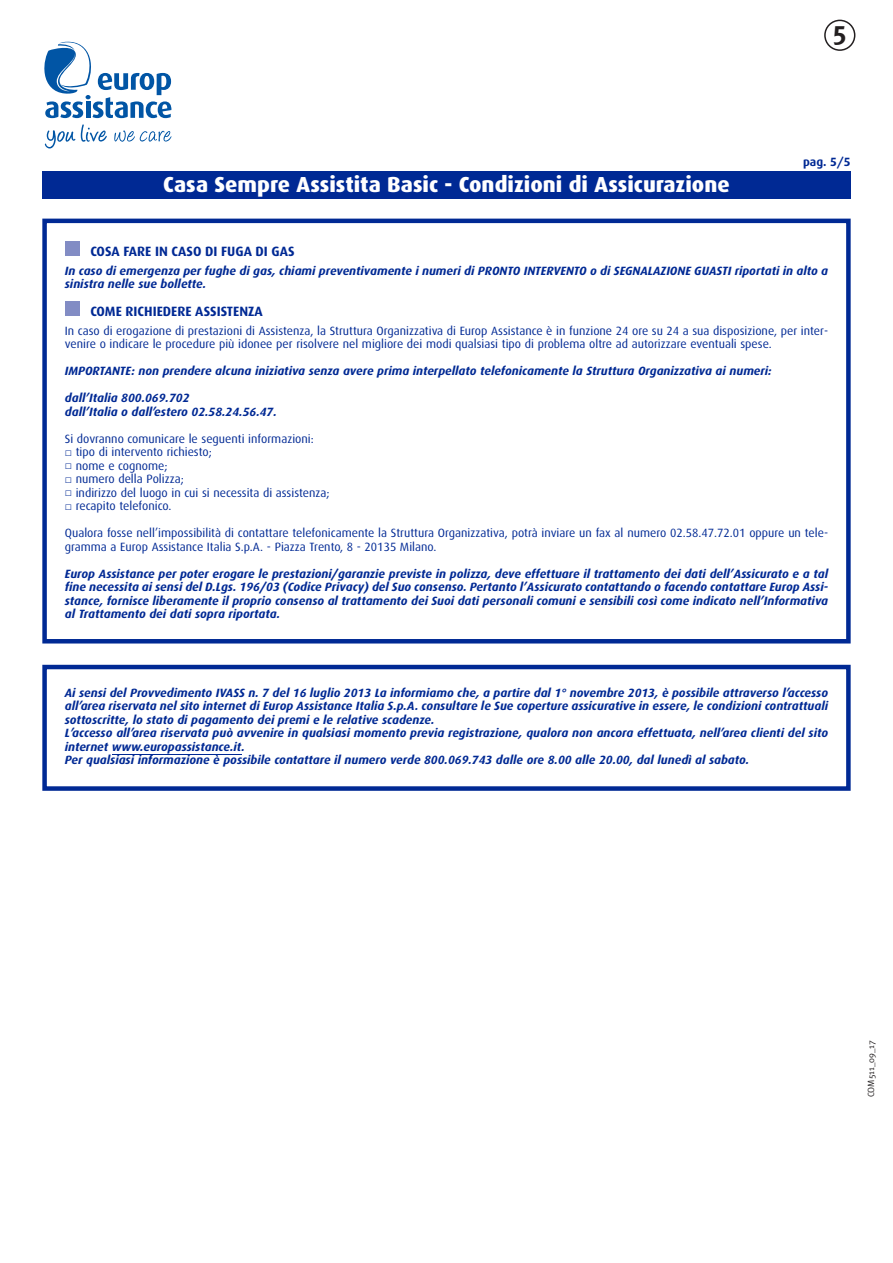
<style>
.page{position:relative;width:893px;height:1263px;background:#fff}
.page>*{position:absolute;margin:0;border:0;box-sizing:border-box;transform-origin:0 0}
.t1{font:700 27px "Meta Plus";color:#231f20}
.t2{font:800 21.75px "Dax";color:#fff}
.t3{font:700 13.5px "Dax";color:#002994}
.t4{font:italic 700 12px/13.5px "Dax";color:#002994}
.t5{font:12px/13.5px "Dax";color:#002994}
.t6{font:700 12px "Dax";color:#002994}
.t7{font:9px "Meta Plus Normal";color:#231f20}
.s1{font-family:"Verdana";font-style:italic}
</style>
<div class="page">
<div style="left:824px;top:20px;width:31px;height:31px;border:1px solid #231f20;border-radius:50%"></div>
<svg style="left:114px;top:130px;width:58px;height:12px"></svg>
<svg style="left:45px;top:130px;width:30px;height:18px"></svg>
<svg style="left:81px;top:124px;width:26px;height:18px"></svg>
<svg style="left:44px;top:41px;width:128px;height:77px"></svg>
<div style="left:42px;top:171px;width:808px;height:28px;background:#002994"></div>
<div style="left:42px;top:219px;width:808px;height:425px;border:4px solid #002994"></div>
<div style="left:65px;top:241px;width:15px;height:15px;background:#828cc4"></div>
<div style="left:65px;top:301px;width:15px;height:15px;background:#828cc4"></div>
<div style="left:42px;top:665px;width:808px;height:126px;border:4px solid #002994"></div>
<hr style="left:112px;top:755px;width:129px;height:1px;background:#002994">
<h1 class="t1" style="left:833px;top:15px;width:15px">5</h1>
<h2 class="t2" style="left:163px;top:175px;width:568px">Casa Sempre Assistita Basic - Condizioni di Assicurazione</h2>
<p class="t6" style="left:803px;top:157px;width:49px">pag. 5/5</p>
<p class="t3" style="left:90px;top:245px;width:206px">COSA FARE IN CASO DI FUGA DI GAS</p>
<p class="t4" style="left:65px;top:265px;width:764px">In caso di emergenza per fughe di gas, chiami preventivamente i numeri di PRONTO INTERVENTO o di SEGNALAZIONE GUASTI riportati in alto a sinistra nelle sue bollette.</p>
<p class="t3" style="left:90px;top:305px;width:174px">COME RICHIEDERE ASSISTENZA</p>
<p class="t5" style="left:65px;top:325px;width:765px">In caso di erogazione di prestazioni di Assistenza, la Struttura Organizzativa di Europ Assistance è in funzione 24 ore su 24 a sua disposizione, per inter&shy;venire o indicare le procedure più idonee per risolvere nel migliore dei modi qualsiasi tipo di problema oltre ad autorizzare eventuali spese.</p>
<p class="t4" style="left:65px;top:365px;width:708px">IMPORTANTE: non prendere alcuna iniziativa senza avere prima interpellato telefonicamente la Struttura Organizzativa ai numeri:</p>
<p class="t4" style="left:65px;top:392px;width:213px">dall’Italia 800.069.702<br>dall’Italia o dall’estero 02.58.24.56.47.</p>
<p class="t5" style="left:65px;top:433px;width:250px">Si dovranno comunicare le seguenti informazioni:</p>
<p class="t5" style="left:65px;top:446px;width:148px"><span class="s1">□</span> tipo di intervento richiesto;</p>
<p class="t5" style="left:65px;top:460px;width:104px"><span class="s1">□</span> nome e cognome;</p>
<p class="t5" style="left:65px;top:473px;width:120px"><span class="s1">□</span> numero della Polizza;</p>
<p class="t5" style="left:65px;top:487px;width:266px"><span class="s1">□</span> indirizzo del luogo in cui si necessita di assistenza;</p>
<p class="t5" style="left:65px;top:500px;width:108px"><span class="s1">□</span> recapito telefonico.</p>
<p class="t5" style="left:65px;top:527px;width:765px">Qualora fosse nell’impossibilità di contattare telefonicamente la Struttura Organizzativa, potrà inviare un fax al numero 02.58.47.72.01 oppure un tele&shy;gramma a Europ Assistance Italia S.p.A. - Piazza Trento, 8 - 20135 Milano.</p>
<p class="t4" style="left:65px;top:568px;width:764px;text-align:justify">Europ Assistance per poter erogare le prestazioni/garanzie previste in polizza, deve effettuare il trattamento dei dati dell’Assicurato e a tal fine necessita ai sensi del D.Lgs. 196/03 (Codice Privacy) del Suo consenso. Pertanto l’Assicurato contattando o facendo contattare Europ Assi&shy;stance, fornisce liberamente il proprio consenso al trattamento dei Suoi dati personali comuni e sensibili così come indicato nell’Informativa al Trattamento dei dati sopra riportata.</p>
<p class="t4" style="left:65px;top:687px;width:764px">Ai sensi del Provvedimento IVASS n. 7 del 16 luglio 2013 La informiamo che, a partire dal 1° novembre 2013, è possibile attraverso l’accesso all’area riservata nel sito internet di Europ Assistance Italia S.p.A. consultare le Sue coperture assicurative in essere, le condizioni contrattuali sottoscritte, lo stato di pagamento dei premi e le relative scadenze.<br>L’accesso all’area riservata può avvenire in qualsiasi momento previa registrazione, qualora non ancora effettuata, nell’area clienti del sito internet www.europassistance.it.<br>Per qualsiasi informazione è possibile contattare il numero verde 800.069.743 dalle ore 8.00 alle 20.00, dal lunedì al sabato.</p>
<p class="t7" style="left:865px;top:1097px;width:59px;rotate:-90deg">COM511_09_17</p>
</div>
